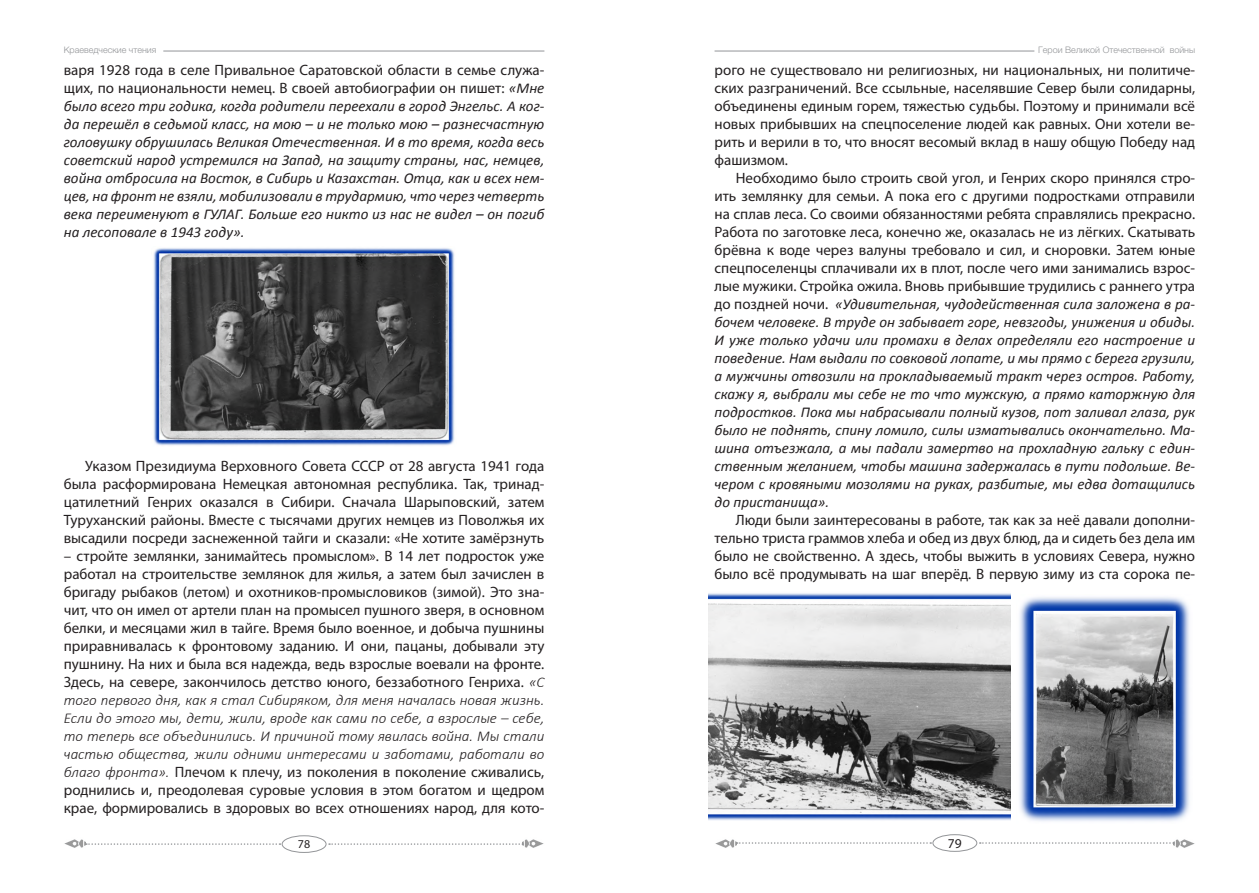
<style>
.page{position:relative;width:1259px;height:893px;background:#fff}
.page>*{position:absolute;margin:0;border:0;box-sizing:border-box;transform-origin:0 0}
.t1{font:15px/18px "Myriad Pro";color:#231f20;text-align:justify}
.Основной{font:italic 15px/18px "Calibri";color:#231f20;text-align:justify}
.t2{font:13.5px "Myriad Pro";color:#231f20}
.t3{font:12px "Myriad Pro";color:#231f20}
.t4{font:300 9px "Helvetica";color:#939598}
.s1{font-family:"Myriad Pro";font-style:normal}
.s2{font-family:"Calibri";font-weight:300;font-style:italic}
</style>
<div class="page">
<img style="left:64px;top:839px;width:22px;height:9px">
<img style="left:715px;top:839px;width:21px;height:9px">
<img style="left:522px;top:839px;width:22px;height:9px">
<img style="left:1173px;top:839px;width:22px;height:9px">
<svg style="left:86px;top:843px;width:194px;height:2px"></svg>
<svg style="left:736px;top:842px;width:195px;height:2px"></svg>
<svg style="left:329px;top:843px;width:194px;height:2px"></svg>
<svg style="left:979px;top:842px;width:195px;height:2px"></svg>
<div style="left:282px;top:835px;width:44px;height:18px;border:1px solid #939598;border-radius:50%"></div>
<div style="left:932px;top:834px;width:45px;height:18px;border:1px solid #939598;border-radius:50%"></div>
<hr style="left:163px;top:51px;width:381px;height:1px;background:#939598">
<hr style="left:714px;top:51px;width:320px;height:1px;background:#939598">
<img style="left:153px;top:248px;width:302px;height:198px">
<img style="left:709px;top:593px;width:302px;height:228px">
<img style="left:1019px;top:597px;width:171px;height:224px">
<p class="t4" style="left:64px;top:42px;width:94px">Краеведческие чтения</p>
<p class="t4" style="left:1038px;top:42px;width:158px">Герои Великой Отечественной войны</p>
<p class="Основной" style="left:64px;top:60px;width:482px"><span class="s1">варя 1928 года в селе Привальное Саратовской области в семье служа&shy;щих, по национальности немец. В своей автобиографии он пишет:</span> «Мне было всего три годика, когда родители переехали в город Энгельс. А ког&shy;да перешёл в седьмой класс, на мою – и не только мою – разнесчастную головушку обрушилась Великая Отечественная. И в то время, когда весь советский народ устремился на Запад, на защиту страны, нас, немцев, война отбросила на Восток, в Сибирь и Казахстан. Отца, как и всех нем&shy;цев, на фронт не взяли, мобилизовали в трудармию, что через четверть века переименуют в ГУЛАГ. Больше его никто из нас не видел – он погиб на лесоповале в 1943 году».</p>
<p class="t1" style="left:714px;top:61px;width:482px">рого не существовало ни религиозных, ни национальных, ни политиче&shy;ских разграничений. Все ссыльные, населявшие Север были солидарны, объединены единым горем, тяжестью судьбы. Поэтому и принимали всё новых прибывших на спецпоселение людей как равных. Они хотели ве&shy;рить и верили в то, что вносят весомый вклад в нашу общую Победу над фашизмом.</p>
<p class="Основной" style="left:714px;top:168px;width:482px;text-indent:21px"><span class="s1">Необходимо было строить свой угол, и Генрих скоро принялся стро&shy;ить землянку для семьи. А пока его с другими подростками отправили на сплав леса. Со своими обязанностями ребята справлялись прекрасно.<br>Работа по заготовке леса, конечно же, оказалась не из лёгких. Скатывать брёвна к воде через валуны требовало и сил, и сноровки. Затем юные спецпоселенцы сплачивали их в плот, после чего ими занимались взрос&shy;лые мужики. Стройка ожила. Вновь прибывшие трудились с раннего утра до поздней ночи.</span> «Удивительная, чудодейственная сила заложена в ра&shy;бочем человеке. В труде он забывает горе, невзгоды, унижения и обиды.<br>И уже только удачи или промахи в делах определяли его настроение и поведение. Нам выдали по совковой лопате, и мы прямо с берега грузили, а мужчины отвозили на прокладываемый тракт через остров. Работу, скажу я, выбрали мы себе не то что мужскую, а прямо каторжную для подростков. Пока мы набрасывали полный кузов, пот заливал глаза, рук было не поднять, спину ломило, силы изматывались окончательно. Ма&shy;шина отъезжала, а мы падали замертво на прохладную гальку с един&shy;ственным желанием, чтобы машина задержалась в пути подольше. Ве&shy;чером с кровяными мозолями на руках, разбитые, мы едва дотащились до пристанища».</p>
<p class="t1" style="left:714px;top:511px;width:482px;text-indent:21px">Люди были заинтересованы в работе, так как за неё давали дополни&shy;тельно триста граммов хлеба и обед из двух блюд, да и сидеть без дела им было не свойственно. А здесь, чтобы выжить в условиях Севера, нужно было всё продумывать на шаг вперёд. В первую зиму из ста сорока пе-</p>
<p class="t1" style="left:64px;top:457px;width:482px;text-indent:21px">Указом Президиума Верховного Совета СССР от 28 августа 1941 года была расформирована Немецкая автономная республика. Так, тринад&shy;цатилетний Генрих оказался в Сибири. Сначала Шарыповский, затем Туруханский районы. Вместе с тысячами других немцев из Поволжья их высадили посреди заснеженной тайги и сказали: «Не хотите замёрзнуть</p>
<p class="t1" style="left:64px;top:547px;width:482px">– стройте землянки, занимайтесь промыслом». В 14 лет подросток уже работал на строительстве землянок для жилья, а затем был зачислен в бригаду рыбаков (летом) и охотников-промысловиков (зимой). Это зна&shy;чит, что он имел от артели план на промысел пушного зверя, в основном белки, и месяцами жил в тайге. Время было военное, и добыча пушнины приравнивалась к фронтовому заданию. И они, пацаны, добывали эту пушнину. На них и была вся надежда, ведь взрослые воевали на фронте.<br>Здесь, на севере, закончилось детство юного, беззаботного Генриха. <span class="s2">«С того первого дня, как я стал Сибиряком, для меня началась новая жизнь.<br>Если до этого мы, дети, жили, вроде как сами по себе, а взрослые – себе, то теперь все объединились. И причиной тому явилась война. Мы стали частью общества, жили одними интересами и заботами, работали во благо фронта».</span> Плечом к плечу, из поколения в поколение сживались, роднились и, преодолевая суровые условия в этом богатом и щедром крае, формировались в здоровых во всех отношениях народ, для кото-</p>
<p class="t3" style="left:298px;top:836px;width:14px">78</p>
<p class="t2" style="left:948px;top:835px;width:15px">79</p>
</div>
